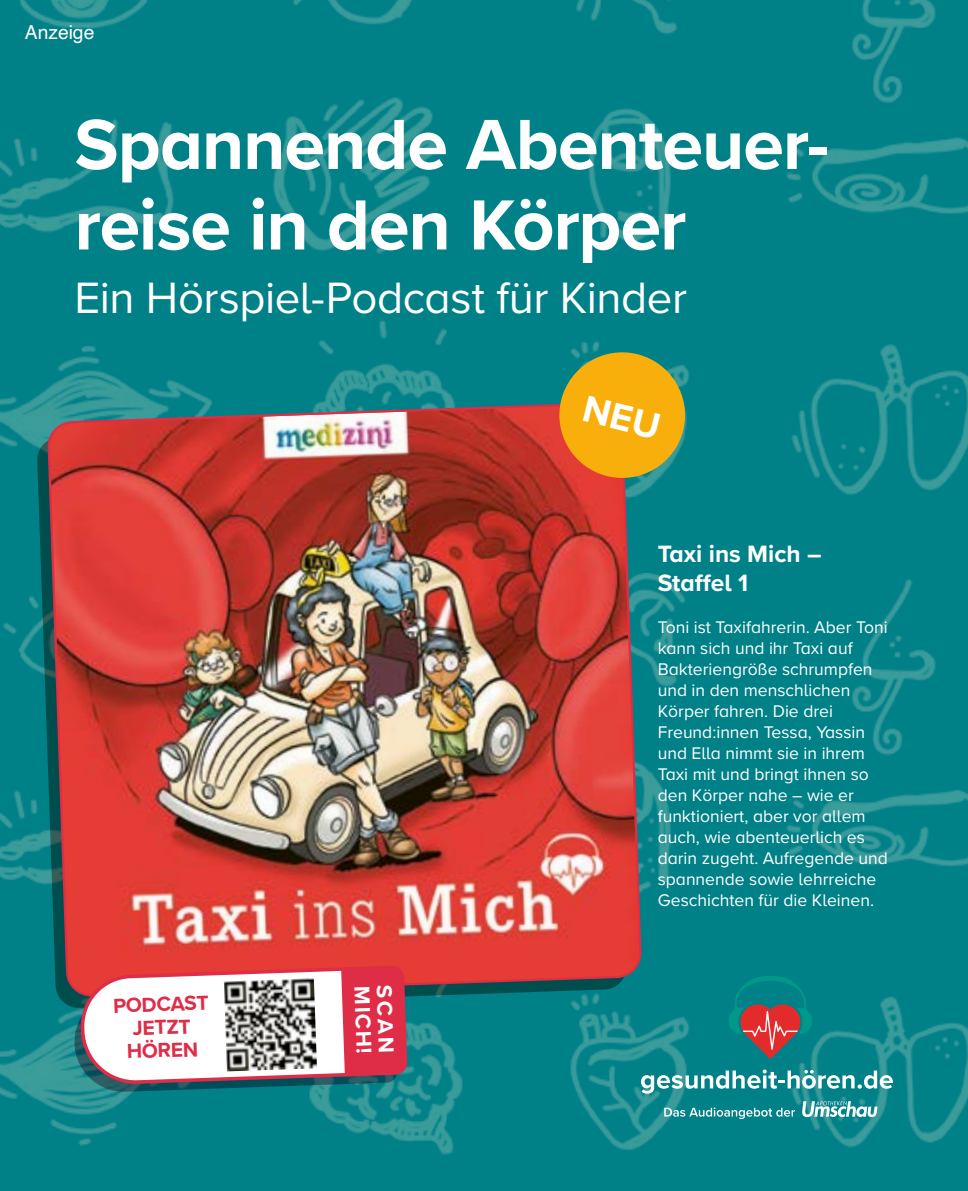
<style>
.page{position:relative;width:968px;height:1191px;background:#fff}
.page>*{position:absolute;margin:0;border:0;box-sizing:border-box;transform-origin:0 0}
.t1{font:700 73.5px/80.5px "Proxima Nova A";letter-spacing:-.015em;color:#fff}
.t2{font:45.5px "Proxima Nova A";letter-spacing:-.01em;color:#fff}
.t3{font:700 24.5px/29.4px "Proxima Nova A";color:#fff}
.t4{font:700 22.22px "Proxima Nova A";color:#fff}
.t5{font:700 21px/23.1px "Proxima Nova A";color:#df2d48;text-align:center}
.t6{font:19.25px "Helvetica";color:#fff}
.t7{font:17.5px/21px "Proxima Nova A";color:#fff}
</style>
<div class="page">
<img style="left:0;top:0;width:967px;height:573px">
<img style="left:0;top:573px;width:967px;height:618px">
<svg style="left:641px;top:1069px;width:251px;height:24px"></svg>
<svg style="left:726px;top:976px;width:87px;height:83px;background:#456f71"></svg>
<svg style="left:801px;top:1101px;width:76px;height:16px"></svg>
<svg style="left:664px;top:1107px;width:130px;height:12px;background:#45a2a7"></svg>
<svg style="left:37px;top:418px;width:590px;height:590px;background:#05787d"></svg>
<img style="left:48px;top:403px;width:592px;height:592px">
<svg style="left:73px;top:965px;width:336px;height:127px"></svg>
<img style="left:224px;top:978px;width:93px;height:93px">
<svg style="left:552px;top:346px;width:139px;height:138px;background:#b8982f"></svg>
<p class="t6" style="left:25px;top:18px;width:71px">Anzeige</p>
<h1 class="t1" style="left:74px;top:103px;width:756px">Spannende Abenteuer&shy;reise in den Körper</h1>
<h2 class="t2" style="left:74px;top:263px;width:614px">Ein Hörspiel-Podcast für Kinder</h2>
<p class="t5" style="left:113px;top:993px;width:97px;rotate:-2deg">PODCAST<br>JETZT<br>HÖREN</p>
<p class="t4" style="left:378px;top:985px;width:69px;rotate:88deg">MICH!</p>
<p class="t4" style="left:400px;top:984px;width:69px;rotate:88deg">SCAN</p>
<h3 class="t3" style="left:657px;top:538px;width:165px">Taxi ins Mich –<br>Staffel 1</h3>
<p class="t7" style="left:657px;top:616px;width:231px">Toni ist Taxifahrerin. Aber Toni kann sich und ihr Taxi auf<br>Bakteriengröße schrumpfen und in den menschlichen<br>Körper fahren. Die drei<br>Freund:innen Tessa, Yassin und Ella nimmt sie in ihrem<br>Taxi mit und bringt ihnen so den Körper nahe – wie er funktioniert, aber vor allem auch, wie abenteuerlich es darin zugeht. Aufregende und spannende sowie lehrreiche<br>Geschichten für die Kleinen.</p>
</div>
